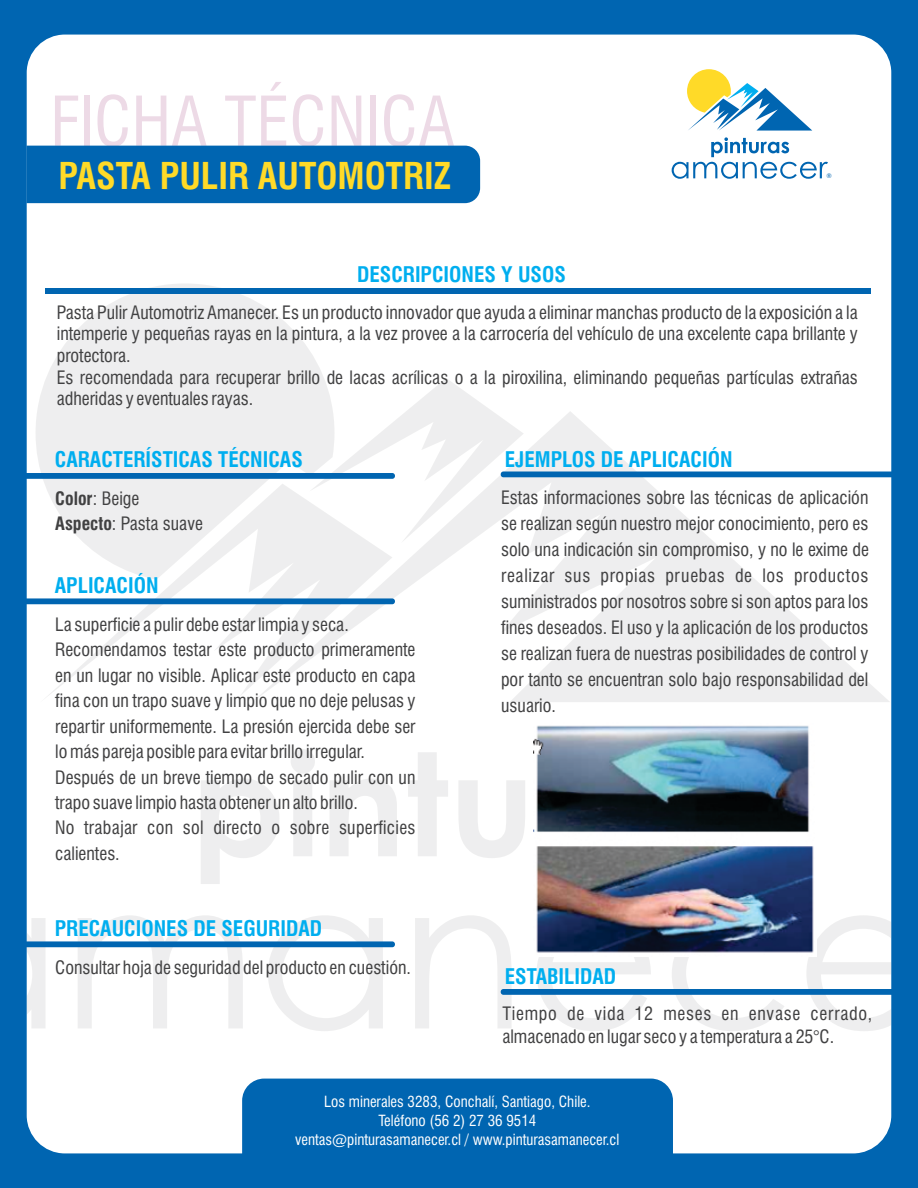
<style>
.page{position:relative;width:918px;height:1188px;background:#0065b1}
.page>*{position:absolute;margin:0;border:0;box-sizing:border-box;transform-origin:0 0}
.t1{font:condensed 66.75px "Swiss 721 BT";color:rgb(165 71 134/.2)}
.t2{font:700 condensed 36px "Swiss 721 BT";color:#ffda28}
.t3{font:700 condensed 21px "Swiss 721 BT";color:#00aeef}
.t4{font:condensed 18px/25.5px "Swiss 721 BT";color:#414142}
.t5{font:condensed 15px/19px "Swiss 721 BT";color:#fff;text-align:center}
.t6{font:6.45px "Swiss 721 BT";color:#0065b1}
.s1{font-weight:700}
</style>
<div class="page">
<div style="left:27px;top:35px;width:864px;height:1118px;background:#fff;border-radius:38px"></div>
<svg style="left:36px;top:284px;width:288px;height:200px;background:#f0f0f1"></svg>
<svg style="left:309px;top:378px;width:182px;height:33px"></svg>
<svg style="left:252px;top:411px;width:638px;height:291px"></svg>
<svg style="left:40px;top:484px;width:352px;height:218px"></svg>
<svg style="left:27px;top:915px;width:864px;height:116px"></svg>
<svg style="left:201px;top:749px;width:333px;height:135px"></svg>
<svg style="left:687px;top:69px;width:125px;height:62px"></svg>
<svg style="left:672px;top:137px;width:156px;height:42px"></svg>
<div style="left:26px;top:146px;width:454px;height:57px;background:#0065b1"></div>
<div style="left:242px;top:1079px;width:431px;height:75px;background:#0065b1"></div>
<div style="left:45px;top:288px;width:826px;height:6px;background:#0065b1"></div>
<div style="left:19px;top:473px;width:376px;height:6px;background:#0065b1;border-radius:3px"></div>
<div style="left:501px;top:472px;width:397px;height:5px;background:#0065b1;border-radius:3px"></div>
<div style="left:20px;top:598px;width:375px;height:6px;background:#0065b1;border-radius:3px"></div>
<img style="left:534px;top:725px;width:282px;height:232px">
<div style="left:501px;top:989px;width:397px;height:6px;background:#0065b1;border-radius:3px"></div>
<div style="left:20px;top:941px;width:375px;height:6px;background:#0065b1;border-radius:3px"></div>
<h1 class="t1" style="left:50px;top:95px;width:406px">FICHA TÉCNICA</h1>
<h2 class="t2" style="left:58px;top:162px;width:394px">PASTA PULIR AUTOMOTRIZ</h2>
<p class="t3" style="left:357px;top:266px;width:210px">DESCRIPCIONES Y USOS</p>
<p class="t6" style="left:827px;top:174px;width:7px">®</p>
<p class="t4" style="left:57px;top:303px;width:803px;line-height:21.6px">Pasta Pulir Automotriz Amanecer. Es un producto innovador que ayuda a eliminar manchas producto de la exposición a la intemperie y pequeñas rayas en la pintura, a la vez provee a la carrocería del vehículo de una excelente capa brillante y protectora.<br>Es recomendada para recuperar brillo de lacas acrílicas o a la piroxilina, eliminando pequeñas partículas extrañas adheridas y eventuales rayas.</p>
<p class="t3" style="left:55px;top:451px;width:250px">CARACTERÍSTICAS TÉCNICAS</p>
<p class="t4" style="left:55px;top:488px;width:149px;line-height:24.8px"><span class="s1">Color</span>: Beige<br><span class="s1">Aspecto</span>: Pasta suave</p>
<p class="t3" style="left:55px;top:577px;width:105px">APLICACIÓN</p>
<p class="t4" style="left:55px;top:613px;width:362px">La superficie a pulir debe estar limpia y seca.<br>Recomendamos testar este producto primeramente en un lugar no visible. Aplicar este producto en capa fina con un trapo suave y limpio que no deje pelusas y repartir uniformemente. La presión ejercida debe ser lo más pareja posible para evitar brillo irregular.<br>Después de un breve tiempo de secado pulir con un trapo suave limpio hasta obtener un alto brillo.<br>No trabajar con sol directo o sobre superficies calientes.</p>
<p class="t3" style="left:55px;top:920px;width:269px">PRECAUCIONES DE SEGURIDAD</p>
<p class="t4" style="left:55px;top:956px;width:357px">Consultar hoja de seguridad del producto en cuestión.</p>
<p class="t3" style="left:505px;top:451px;width:229px">EJEMPLOS DE APLICACIÓN</p>
<p class="t4" style="left:501px;top:486px;width:370px;line-height:26.1px;text-align:justify">Estas informaciones sobre las técnicas de aplicación se realizan según nuestro mejor conocimiento, pero es solo una indicación sin compromiso, y no le exime de realizar sus propias pruebas de los productos suministrados por nosotros sobre si son aptos para los fines deseados. El uso y la aplicación de los productos se realizan fuera de nuestras posibilidades de control y por tanto se encuentran solo bajo responsabilidad del usuario.</p>
<p class="t3" style="left:505px;top:968px;width:113px">ESTABILIDAD</p>
<p class="t4" style="left:502px;top:1003px;width:371px;line-height:23.5px">Tiempo de vida 12 meses en envase cerrado, almacenado en lugar seco y a temperatura a 25°C.</p>
<p class="t5" style="left:295px;top:1093px;width:326px">Los minerales 3283, Conchalí, Santiago, Chile.<br>Teléfono (56 2) 27 36 9514 ventas@pinturasamanecer.cl / www.pinturasamanecer.cl</p>
</div>
